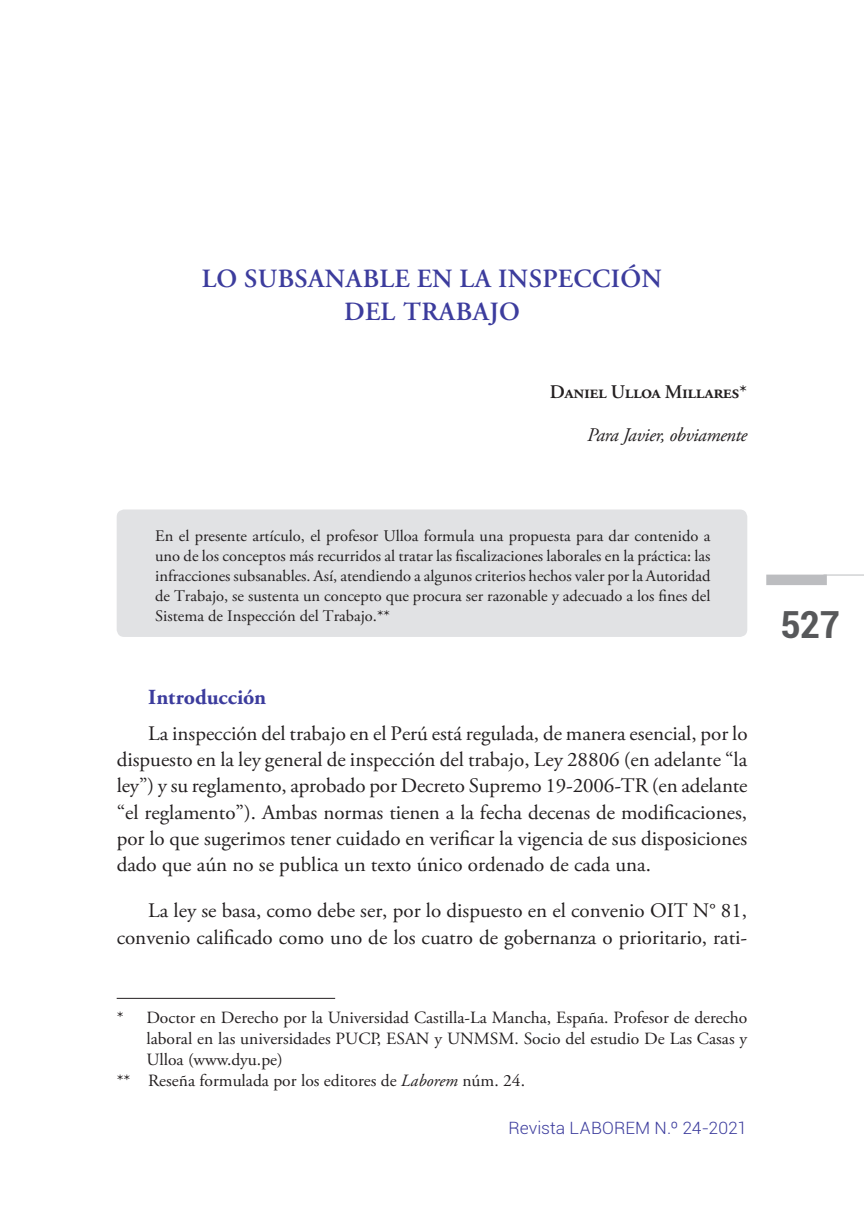
<style>
.page{position:relative;width:864px;height:1211px;background:#fff}
.page>*{position:absolute;margin:0;border:0;box-sizing:border-box;transform-origin:0 0}
.t1{font:700 condensed 37.27px "Roboto";color:#57585a}
.t2{font:600 26.25px/33.2px "Adobe Garamond Pro";letter-spacing:.015em;color:#3c3c9d;text-align:center}
.t3{font:700 21.35px "Adobe Garamond Pro";color:#3c3c9d}
.t4{font:20.65px/26.2px "Adobe Garamond Pro";color:#231f20;text-align:justify}
.t5{font:italic 19.25px "Adobe Garamond Pro";letter-spacing:-.02em;color:#231f20}
.t6{font:600 19.25px "Adobe Garamond Pro";letter-spacing:-.02em;color:#231f20}
.t7{font:17.15px "Adobe Garamond Pro";color:#231f20}
.t8{font:300 16.97px "Roboto";letter-spacing:.005em;color:#3c3c9d}
.t9{font:16.1px/20.1px "Adobe Garamond Pro";color:#231f20;text-align:justify}
.s1{font-style:italic}
</style>
<div class="page">
<hr style="left:823px;top:574px;width:40px;height:1px;background:#bcbdc0">
<div style="left:766px;top:574px;width:60px;height:11px;background:#bcbdc0"></div>
<div style="left:117px;top:509px;width:630px;height:128px;background:#e1e2e4;border-radius:7px"></div>
<hr style="left:117px;top:998px;width:218px;height:1px;background:#231f20">
<p class="t2" style="left:202px;top:262px;width:461px">LO SUBSANABLE EN LA INSPECCIÓN<br>DEL TRABAJO</p>
<p class="t6" style="left:549px;top:381px;width:199px">Daniel Ulloa Millares*</p>
<p class="t5" style="left:587px;top:423px;width:161px">Para Javier, obviamente</p>
<p class="t9" style="left:155px;top:526px;width:556px">En el presente artículo, el profesor Ulloa formula una propuesta para dar contenido a uno de los conceptos más recurridos al tratar las fiscalizaciones laborales en la práctica: las infracciones subsanables. Así, atendiendo a algunos criterios hechos valer por la Autoridad de Trabajo, se sustenta un concepto que procura ser razonable y adecuado a los fines del Sistema de Inspección del Trabajo.**</p>
<p class="t3" style="left:148px;top:684px;width:119px">Introducción</p>
<p class="t4" style="left:117px;top:721px;width:632px;text-indent:32px">La inspección del trabajo en el Perú está regulada, de manera esencial, por lo dispuesto en la ley general de inspección del trabajo, Ley 28806 (en adelante “la ley”) y su reglamento, aprobado por Decreto Supremo 19-2006-TR (en adelante “el reglamento”). Ambas normas tienen a la fecha decenas de modificaciones, por lo que sugerimos tener cuidado en verificar la vigencia de sus disposiciones dado que aún no se publica un texto único ordenado de cada una.</p>
<p class="t4" style="left:117px;top:898px;width:632px;text-align:right">La ley se basa, como debe ser, por lo dispuesto en el convenio OIT N° 81, convenio calificado como uno de los cuatro de gobernanza o prioritario, rati-</p>
<p class="t7" style="left:117px;top:1007px;width:632px">* Doctor en Derecho por la Universidad Castilla-La Mancha, España. Profesor de derecho</p>
<p class="t7" style="left:146px;top:1028px;width:602px">laboral en las universidades PUCP, ESAN y UNMSM. Socio del estudio De Las Casas y</p>
<p class="t7" style="left:146px;top:1049px;width:138px">Ulloa (www.dyu.pe)</p>
<p class="t7" style="left:117px;top:1070px;width:409px">** Reseña formulada por los editores de <span class="s1">Laborem</span> núm. 24.</p>
<p class="t8" style="left:508px;top:1116px;width:240px">Revista LABOREM N.º 24-2021</p>
<h1 class="t1" style="left:780px;top:598px;width:61px">527</h1>
</div>
